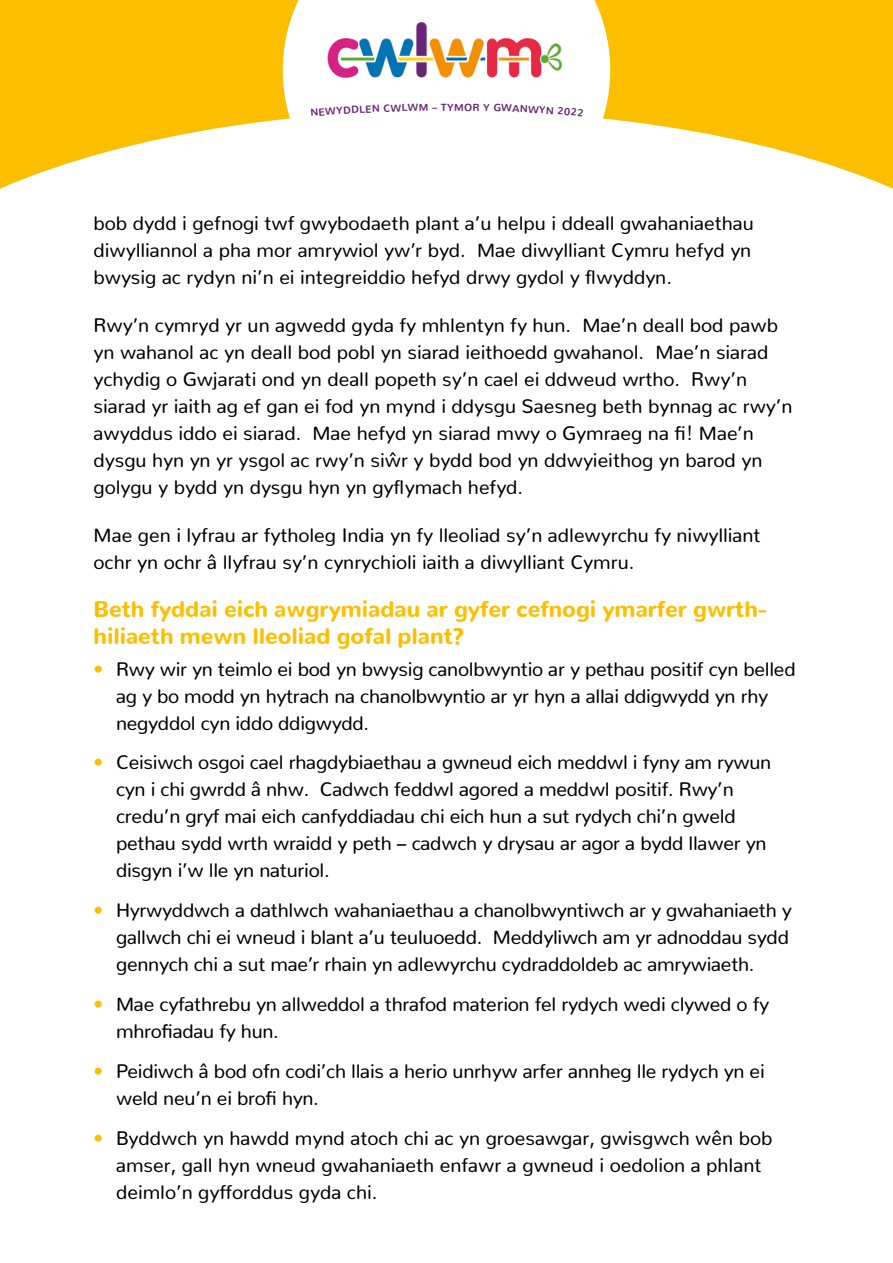
<style>
.page{position:relative;width:893px;height:1263px;background:#fff}
.page>*{position:absolute;margin:0;border:0;box-sizing:border-box;transform-origin:0 0}
.t1{font:900 22.5px/27px "Nunito";color:#fcbf00}
.t2{font:19.5px/27px "Nunito";color:#000}
.t3{font:700 10.35px "Nunito";color:#692576}
.s1{color:#fcbf00}
</style>
<div class="page">
<svg style="left:0;top:0;width:893px;height:189px;fill:#fcbf00"></svg>
<svg style="left:283px;top:0;width:327px;height:189px"></svg>
<img style="left:309px;top:5px;width:271px;height:90px">
<svg style="left:311px;top:105px;width:60px;height:11px"></svg>
<svg style="left:408px;top:104px;width:19px;height:7px"></svg>
<svg style="left:465px;top:103px;width:14px;height:8px"></svg>
<svg style="left:521px;top:105px;width:62px;height:11px"></svg>
<p class="t3" style="left:372px;top:99px;width:37px;rotate:-2deg">N CWL</p>
<p class="t3" style="left:432px;top:98px;width:33px">– TYM</p>
<p class="t3" style="left:484px;top:98px;width:38px;rotate:2deg">Y GWA</p>
<p class="t2" style="left:94px;top:207px;width:662px">bob dydd i gefnogi twf gwybodaeth plant a’u helpu i ddeall gwahaniaethau diwylliannol a pha mor amrywiol yw’r byd. Mae diwylliant Cymru hefyd yn bwysig ac rydyn ni’n ei integreiddio hefyd drwy gydol y flwyddyn.</p>
<p class="t2" style="left:94px;top:309px;width:700px">Rwy’n cymryd yr un agwedd gyda fy mhlentyn fy hun. Mae’n deall bod pawb yn wahanol ac yn deall bod pobl yn siarad ieithoedd gwahanol. Mae’n siarad ychydig o Gwjarati ond yn deall popeth sy’n cael ei ddweud wrtho. Rwy’n siarad yr iaith ag ef gan ei fod yn mynd i ddysgu Saesneg beth bynnag ac rwy’n awyddus iddo ei siarad. Mae hefyd yn siarad mwy o Gymraeg na fi! Mae’n dysgu hyn yn yr ysgol ac rwy’n siŵr y bydd bod yn ddwyieithog yn barod yn golygu y bydd yn dysgu hyn yn gyflymach hefyd.</p>
<p class="t2" style="left:94px;top:520px;width:669px">Mae gen i lyfrau ar fytholeg India yn fy lleoliad sy’n adlewyrchu fy niwylliant ochr yn ochr â llyfrau sy’n cynrychioli iaith a diwylliant Cymru.</p>
<p class="t1" style="left:94px;top:593px;width:675px">Beth fyddai eich awgrymiadau ar gyfer cefnogi ymarfer gwrth&shy;hiliaeth mewn lleoliad gofal plant?</p>
<p class="t2" style="left:116px;top:653px;width:681px;text-indent:-23px"><span class="s1">•</span> Rwy wir yn teimlo ei bod yn bwysig canolbwyntio ar y pethau positif cyn belled ag y bo modd yn hytrach na chanolbwyntio ar yr hyn a allai ddigwydd yn rhy negyddol cyn iddo ddigwydd.</p>
<p class="t2" style="left:116px;top:747px;width:657px;text-indent:-23px"><span class="s1">•</span> Ceisiwch osgoi cael rhagdybiaethau a gwneud eich meddwl i fyny am rywun cyn i chi gwrdd â nhw. Cadwch feddwl agored a meddwl positif. Rwy’n credu’n gryf mai eich canfyddiadau chi eich hun a sut rydych chi’n gweld pethau sydd wrth wraidd y peth – cadwch y drysau ar agor a bydd llawer yn disgyn i’w lle yn naturiol.</p>
<p class="t2" style="left:116px;top:895px;width:677px;text-indent:-23px"><span class="s1">•</span> Hyrwyddwch a dathlwch wahaniaethau a chanolbwyntiwch ar y gwahaniaeth y gallwch chi ei wneud i blant a’u teuluoedd. Meddyliwch am yr adnoddau sydd gennych chi a sut mae’r rhain yn adlewyrchu cydraddoldeb ac amrywiaeth.</p>
<p class="t2" style="left:116px;top:988px;width:655px;text-indent:-23px"><span class="s1">•</span> Mae cyfathrebu yn allweddol a thrafod materion fel rydych wedi clywed o fy mhrofiadau fy hun.</p>
<p class="t2" style="left:116px;top:1055px;width:650px;text-indent:-23px"><span class="s1">•</span> Peidiwch â bod ofn codi’ch llais a herio unrhyw arfer annheg lle rydych yn ei weld neu’n ei brofi hyn.</p>
<p class="t2" style="left:116px;top:1122px;width:658px;text-indent:-23px"><span class="s1">•</span> Byddwch yn hawdd mynd atoch chi ac yn groesawgar, gwisgwch wên bob amser, gall hyn wneud gwahaniaeth enfawr a gwneud i oedolion a phlant deimlo’n gyfforddus gyda chi.</p>
</div>
